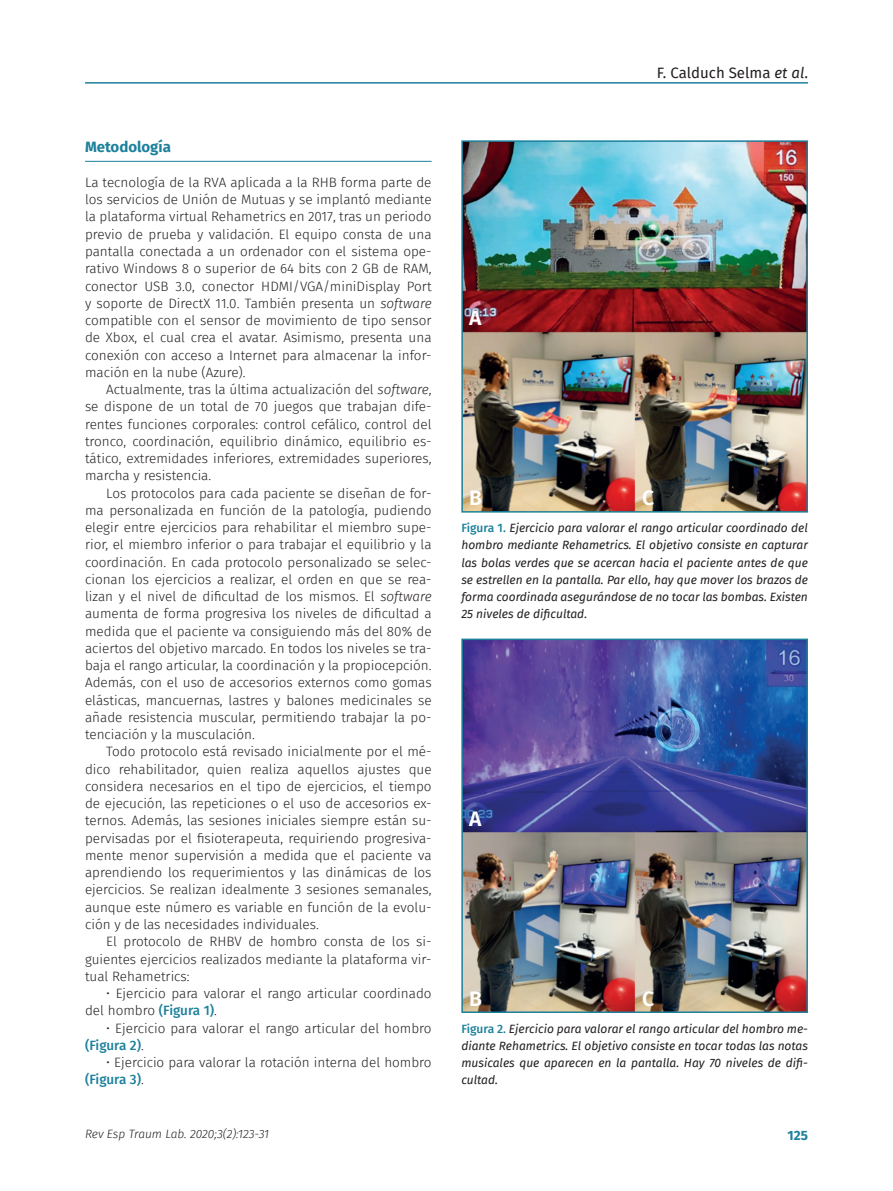
<style>
.page{position:relative;width:893px;height:1191px;background:#fff}
.page>*{position:absolute;margin:0;border:0;box-sizing:border-box;transform-origin:0 0}
.Letra_figura{font:600 21px "Fira Sans FS";color:#fff}
.t1{font:15px "Fira Sans FS";color:#231f20}
.Ladillo{font:700 15px "Fira Sans FS";color:#1d819c}
.Párrafo_general{font:300 13.5px/17.2px "Fira Sans FS";color:#231f20;text-align:justify}
.Primer_párrafo{font:300 13.5px/17.2px "Fira Sans FS";color:#231f20;text-align:justify}
.t2{font:700 13.5px "Fira Sans FS";color:#1d819c}
.Pie_de_foto{font:italic 12px/17.2px "Fira Sans FS";color:#231f20;text-align:justify}
.t3{font:italic 300 12px "Fira Sans FS";letter-spacing:-.005em;color:#231f20}
.s1{font-style:italic}
.s2{font-weight:500;color:#1d819c}
.s3{font-weight:500;font-style:normal;color:#1d819c}
</style>
<div class="page">
<hr style="left:85px;top:82px;width:723px;height:2px;background:#1d819c">
<hr style="left:85px;top:161px;width:347px;height:1px;background:#1d819c">
<img style="left:464px;top:143px;width:341px;height:366px">
<div style="left:461px;top:140px;width:347px;height:372px;border:2px solid #1d819c"></div>
<img style="left:464px;top:641px;width:341px;height:369px">
<div style="left:461px;top:638px;width:347px;height:375px;border:2px solid #1d819c"></div>
<p class="Ladillo" style="left:85px;top:136px;width:87px">Metodología</p>
<p class="Primer_párrafo" style="left:85px;top:174px;width:348px">La tecnología de la RVA aplicada a la RHB forma parte de los servicios de Unión de Mutuas y se implantó mediante la plataforma virtual Rehametrics en 2017, tras un periodo previo de prueba y validación. El equipo consta de una pantalla conectada a un ordenador con el sistema ope&shy;rativo Windows 8 o superior de 64 bits con 2 GB de RAM, conector USB 3.0, conector HDMI/VGA/miniDisplay Port y soporte de DirectX 11.0. También presenta un <span class="s1">software </span>compatible con el sensor de movimiento de tipo sensor de Xbox, el cual crea el avatar. Asimismo, presenta una conexión con acceso a Internet para almacenar la infor&shy;mación en la nube (Azure).</p>
<p class="Párrafo_general" style="left:85px;top:381px;width:348px;text-indent:21px">Actualmente, tras la última actualización del <span class="s1">software</span>, se dispone de un total de 70 juegos que trabajan dife&shy;rentes funciones corporales: control cefálico, control del tronco, coordinación, equilibrio dinámico, equilibrio es&shy;tático, extremidades inferiores, extremidades superiores, marcha y resistencia.</p>
<p class="Párrafo_general" style="left:85px;top:484px;width:348px;text-indent:21px">Los protocolos para cada paciente se diseñan de for&shy;ma personalizada en función de la patología, pudiendo elegir entre ejercicios para rehabilitar el miembro supe&shy;rior, el miembro inferior o para trabajar el equilibrio y la coordinación. En cada protocolo personalizado se selec&shy;cionan los ejercicios a realizar, el orden en que se rea&shy;lizan y el nivel de dificultad de los mismos. El <span class="s1">software </span>aumenta de forma progresiva los niveles de dificultad a medida que el paciente va consiguiendo más del 80% de aciertos del objetivo marcado. En todos los niveles se tra&shy;baja el rango articular, la coordinación y la propiocepción.<br>Además, con el uso de accesorios externos como gomas elásticas, mancuernas, lastres y balones medicinales se añade resistencia muscular, permitiendo trabajar la po&shy;tenciación y la musculación.</p>
<p class="Párrafo_general" style="left:85px;top:743px;width:348px;text-indent:21px">Todo protocolo está revisado inicialmente por el mé&shy;dico rehabilitador, quien realiza aquellos ajustes que considera necesarios en el tipo de ejercicios, el tiempo de ejecución, las repeticiones o el uso de accesorios ex&shy;ternos. Además, las sesiones iniciales siempre están su&shy;pervisadas por el fisioterapeuta, requiriendo progresiva&shy;mente menor supervisión a medida que el paciente va aprendiendo los requerimientos y las dinámicas de los ejercicios. Se realizan idealmente 3 sesiones semanales, aunque este número es variable en función de la evolu&shy;ción y de las necesidades individuales.</p>
<p class="Párrafo_general" style="left:85px;top:933px;width:348px;text-indent:21px">El protocolo de RHBV de hombro consta de los si&shy;guientes ejercicios realizados mediante la plataforma vir&shy;tual Rehametrics:</p>
<p class="Párrafo_general" style="left:85px;top:984px;width:348px;text-indent:21px">• Ejercicio para valorar el rango articular coordinado del hombro <span class="s2">(Figura 1)</span>.</p>
<p class="Párrafo_general" style="left:85px;top:1019px;width:348px;text-indent:21px">• Ejercicio para valorar el rango articular del hombro <span class="s2">(Figura 2)</span>.</p>
<p class="Párrafo_general" style="left:85px;top:1053px;width:348px;text-indent:21px">• Ejercicio para valorar la rotación interna del hombro <span class="s2">(Figura 3)</span>.</p>
<p class="Letra_figura" style="left:469px;top:302px;width:14px">A</p>
<p class="t1" style="left:657px;top:62px;width:153px">F. Calduch Selma <span class="s1">et al</span>.</p>
<p class="Letra_figura" style="left:469px;top:482px;width:14px">B</p>
<p class="Letra_figura" style="left:642px;top:482px;width:13px">C</p>
<p class="Pie_de_foto" style="left:461px;top:519px;width:348px"><span class="s3">Figura 1.</span> Ejercicio para valorar el rango articular coordinado del hombro mediante Rehametrics. El objetivo consiste en capturar las bolas verdes que se acercan hacia el paciente antes de que se estrellen en la pantalla. Par ello, hay que mover los brazos de forma coordinada asegurándose de no tocar las bombas. Existen 25 niveles de dificultad.</p>
<p class="Letra_figura" style="left:469px;top:802px;width:14px">A</p>
<p class="Letra_figura" style="left:469px;top:982px;width:14px">B</p>
<p class="Letra_figura" style="left:642px;top:982px;width:13px">C</p>
<p class="Pie_de_foto" style="left:461px;top:1019px;width:348px"><span class="s3">Figura 2.</span> Ejercicio para valorar el rango articular del hombro me&shy;diante Rehametrics. El objetivo consiste en tocar todas las notas musicales que aparecen en la pantalla. Hay 70 niveles de difi&shy;cultad.</p>
<p class="t3" style="left:85px;top:1125px;width:186px">Rev Esp Traum Lab. 2020;3(2):123-31</p>
<p class="t2" style="left:787px;top:1124px;width:22px">125</p>
</div>
